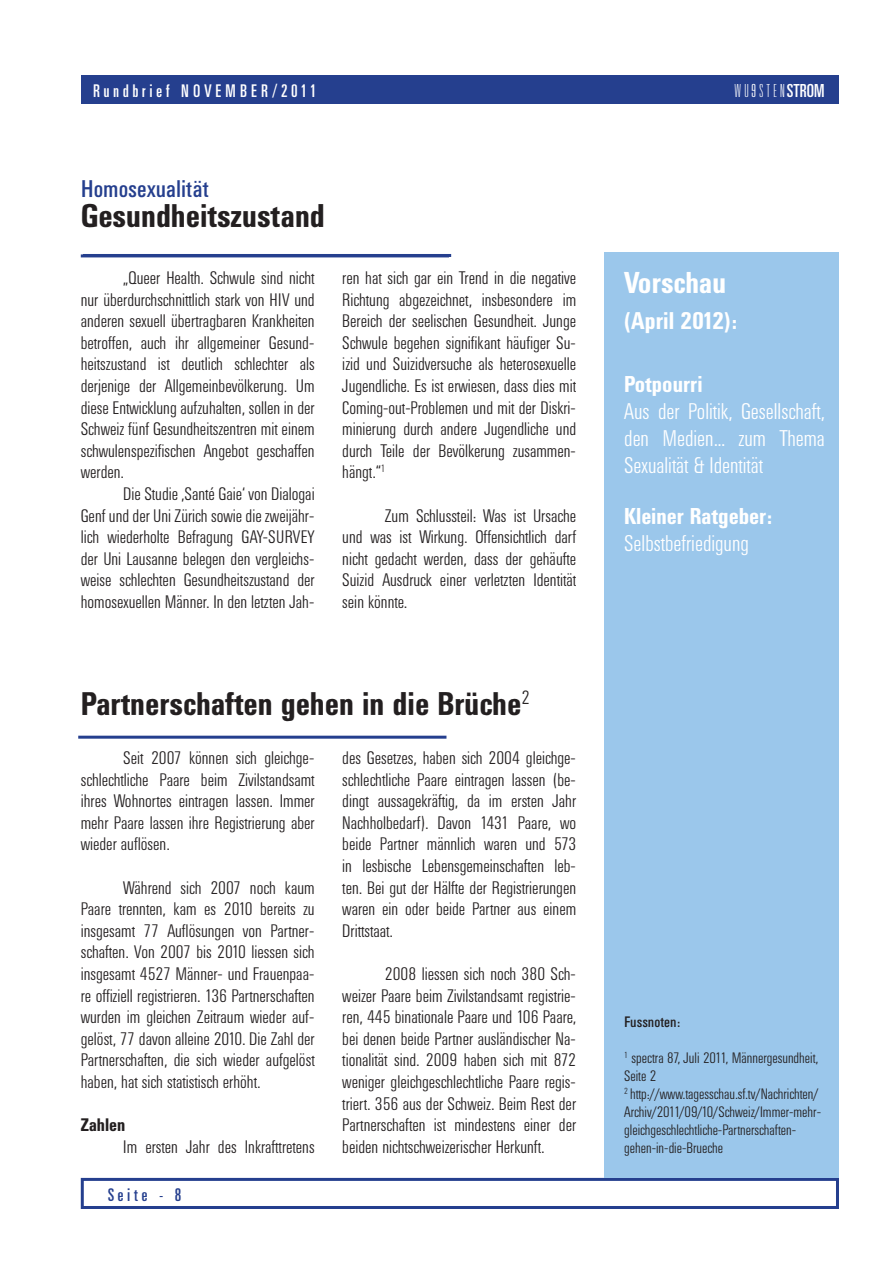
<style>
.page{position:relative;width:893px;height:1263px;background:#fff}
.page>*{position:absolute;margin:0;border:0;box-sizing:border-box;transform-origin:0 0}
.t1{font:700 32.55px "Univers Condensed BQ";color:#231f20}
.t2{font:700 30px "Univers Condensed BQ";color:#fff}
.t3{font:24px "Univers Condensed BQ";color:#253f8e}
.t4{font:700 24px "Univers Condensed BQ";color:#fff}
.t5{font:700 22.8px "Univers Condensed BQ";color:#fff}
.t6{font:300 22.5px/27px "Univers Condensed BQ";color:#fff;text-align:justify}
.t7{font:300 18px/21.6px "Univers Condensed BQ";color:#231f20;text-align:justify}
.t8{font:18px "Univers Ultra Condensed BQ";letter-spacing:.22em;color:#fff}
.t9{font:100 ultra-condensed 18px "Univers";letter-spacing:.2em;color:#fff}
.t10{font:18px "Univers Ultra Condensed BQ";letter-spacing:.22em;color:#253f8e}
.t11{font:700 18px "Univers Condensed BQ";color:#231f20}
.t12{font:300 15px/18px "Univers Condensed BQ";color:#231f20}
.t13{font:15px "Univers Condensed BQ";color:#231f20}
.s1{font-weight:400}
</style>
<div class="page">
<div style="left:81px;top:76px;width:757px;height:28px;background:#253f8e"></div>
<div style="left:81px;top:1178px;width:758px;height:31px;border:3px solid #253f8e"></div>
<div style="left:604px;top:252px;width:234px;height:925px;background:#9bc7eb"></div>
<hr style="left:81px;top:254px;width:368px;height:3px;background:#253f8e">
<hr style="left:83px;top:254px;width:368px;height:3px;background:#253f8e">
<hr style="left:78px;top:736px;width:368px;height:3px;background:#253f8e">
<p class="t8" style="left:94px;top:81px;width:224px">Rundbrief NOVEMBER/2011</p>
<h3 class="t3" style="left:81px;top:176px;width:130px">Homosexualität</h3>
<h1 class="t1" style="left:81px;top:198px;width:246px">Gesundheitszustand</h1>
<p class="t7" style="left:81px;top:268px;width:235px;text-indent:43px">„Queer Health. Schwule sind nicht nur überdurchschnittlich stark von HIV und anderen sexuell übertragbaren Krankheiten betroffen, auch ihr allgemeiner Gesund&shy;heitszustand ist deutlich schlechter als derjenige der Allgemeinbevölkerung. Um diese Entwicklung aufzuhalten, sollen in der Schweiz fünf Gesundheitszentren mit einem schwulenspezifischen Angebot geschaffen werden.</p>
<p class="t7" style="left:81px;top:484px;width:235px;text-indent:43px">Die Studie ‚Santé Gaie‘ von Dialogai Genf und der Uni Zürich sowie die zweijähr&shy;lich wiederholte Befragung GAY-SURVEY der Uni Lausanne belegen den vergleichs&shy;weise schlechten Gesundheitszustand der homosexuellen Männer. In den letzten Jah-</p>
<p class="t7" style="left:342px;top:268px;width:235px">ren hat sich gar ein Trend in die negative Richtung abgezeichnet, insbesondere im Bereich der seelischen Gesundheit. Junge Schwule begehen signifikant häufiger Su&shy;izid und Suizidversuche als heterosexuelle Jugendliche. Es ist erwiesen, dass dies mit Coming-out-Problemen und mit der Diskri&shy;minierung durch andere Jugendliche und durch Teile der Bevölkerung zusammen&shy;hängt.“<sup>1</sup></p>
<p class="t7" style="left:342px;top:505px;width:235px;text-indent:43px">Zum Schlussteil: Was ist Ursache und was ist Wirkung. Offensichtlich darf nicht gedacht werden, dass der gehäufte Suizid Ausdruck einer verletzten Identität sein könnte.</p>
<h1 class="t1" style="left:81px;top:685px;width:450px">Partnerschaften gehen in die Brüche<sup>2</sup></h1>
<p class="t7" style="left:81px;top:747px;width:235px;text-indent:43px">Seit 2007 können sich gleichge&shy;schlechtliche Paare beim Zivilstandsamt ihres Wohnortes eintragen lassen. Immer mehr Paare lassen ihre Registrierung aber wieder auflösen.</p>
<p class="t7" style="left:81px;top:877px;width:235px;text-indent:43px">Während sich 2007 noch kaum Paare trennten, kam es 2010 bereits zu insgesamt 77 Auflösungen von Partner&shy;schaften. Von 2007 bis 2010 liessen sich insgesamt 4527 Männer- und Frauenpaa&shy;re offiziell registrieren. 136 Partnerschaften wurden im gleichen Zeitraum wieder auf&shy;gelöst, 77 davon alleine 2010. Die Zahl der Partnerschaften, die sich wieder aufgelöst haben, hat sich statistisch erhöht.</p>
<p class="t11" style="left:81px;top:1115px;width:46px">Zahlen</p>
<p class="t7" style="left:123px;top:1136px;width:193px">Im ersten Jahr des Inkrafttretens</p>
<p class="t10" style="left:108px;top:1184px;width:75px">Seite - 8</p>
<p class="t7" style="left:342px;top:747px;width:235px">des Gesetzes, haben sich 2004 gleichge&shy;schlechtliche Paare eintragen lassen (be&shy;dingt aussagekräftig, da im ersten Jahr Nachholbedarf). Davon 1431 Paare, wo beide Partner männlich waren und 573 in lesbische Lebensgemeinschaften leb&shy;ten. Bei gut der Hälfte der Registrierungen waren ein oder beide Partner aus einem Drittstaat.</p>
<p class="t7" style="left:342px;top:963px;width:235px;text-indent:43px">2008 liessen sich noch 380 Sch&shy;weizer Paare beim Zivilstandsamt registrie&shy;ren, 445 binationale Paare und 106 Paare, bei denen beide Partner ausländischer Na&shy;tionalität sind. 2009 haben sich mit 872 weniger gleichgeschlechtliche Paare regis&shy;triert. 356 aus der Schweiz. Beim Rest der Partnerschaften ist mindestens einer der beiden nichtschweizerischer Herkunft.</p>
<p class="t9" style="left:735px;top:81px;width:91px">WU STEN<span class="s1">STROM</span></p>
<h2 class="t2" style="left:624px;top:265px;width:103px">Vorschau</h2>
<h3 class="t4" style="left:624px;top:307px;width:115px">(April 2012):</h3>
<p class="t5" style="left:624px;top:371px;width:80px">Potpourri</p>
<p class="t6" style="left:624px;top:399px;width:202px">Aus der Politik, Gesellschaft, den Medien... zum Thema Sexualität &amp; Identität</p>
<p class="t5" style="left:624px;top:503px;width:150px">Kleiner Ratgeber:</p>
<p class="t6" style="left:624px;top:530px;width:126px">Selbstbefriedigung</p>
<p class="t13" style="left:624px;top:1013px;width:57px">Fussnoten:</p>
<p class="t12" style="left:624px;top:1049px;width:199px"><sup>1</sup> spectra 87, Juli 2011, Männergesundheit, Seite 2<br><sup>2</sup> http://www.tagesschau.sf.tv/Nachrichten/ Archiv/2011/09/10/Schweiz/Immer-mehr&shy;gleichgeschlechtliche-Partnerschaften&shy;gehen-in-die-Brueche</p>
</div>
